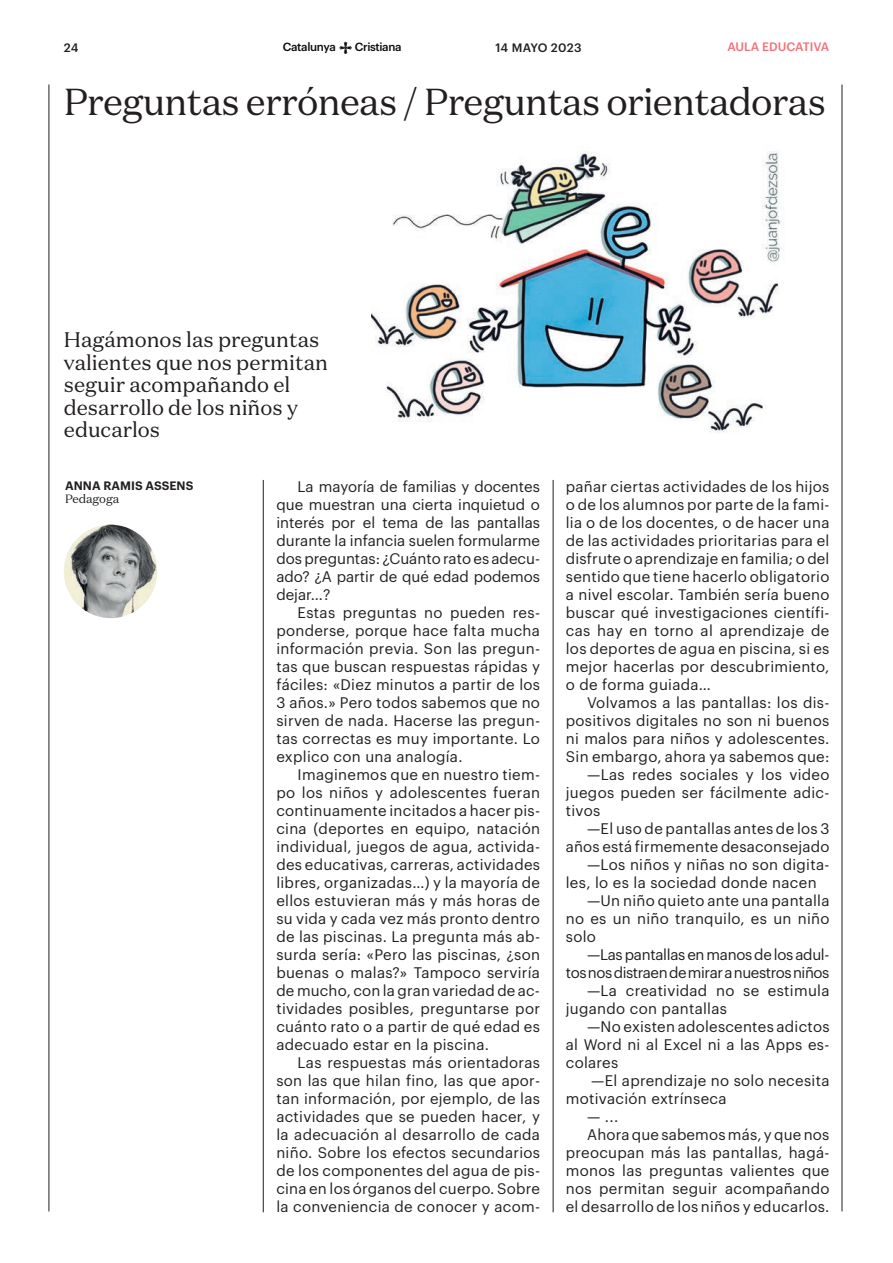
<style>
.page{position:relative;width:893px;height:1263px;background:#fff}
.page>*{position:absolute;margin:0;border:0;box-sizing:border-box;transform-origin:0 0}
.t1{font:37.5px "Domaine Text";letter-spacing:-.02em;color:#231f20}
.t2{font:21px/22.5px "Domaine Text";color:#231f20}
.t3{font:15px/18px "Graphik";letter-spacing:.02em;color:#231f20;text-align:justify}
.t4{font:15px "Graphik";letter-spacing:-.025em;color:#231f20}
.t5{font:15px "Graphik";letter-spacing:-.02em;color:#231f20}
.t6{font:600 12px "Graphik";letter-spacing:.005em;color:#231f20}
.t7{font:500 12px "Graphik";color:#f27278}
.t8{font:500 12px "Graphik";letter-spacing:.015em;color:#231f20}
.t9{font:12px "Domaine Text";letter-spacing:-.01em;color:#231f20}
.t10{font:500 11.55px "Graphik";letter-spacing:-.03em;color:#07090c}
</style>
<div class="page">
<svg style="left:339px;top:42px;width:13px;height:12px"></svg>
<hr style="left:49px;top:85px;width:1px;height:1126px;background:#231f20">
<hr style="left:842px;top:85px;width:1px;height:1126px;background:#231f20">
<img style="left:371px;top:151px;width:413px;height:282px">
<hr style="left:263px;top:480px;width:1px;height:732px;background:#231f20">
<hr style="left:553px;top:480px;width:1px;height:732px;background:#231f20">
<img style="left:64px;top:525px;width:93px;height:93px">
<p class="t8" style="left:64px;top:38px;width:16px">24</p>
<p class="t10" style="left:283px;top:38px;width:54px">Catalunya</p>
<p class="t10" style="left:355px;top:38px;width:48px">Cristiana</p>
<p class="t8" style="left:495px;top:38px;width:87px">14 MAYO 2023</p>
<p class="t7" style="left:727px;top:38px;width:103px">AULA EDUCATIVA</p>
<h1 class="t1" style="left:64px;top:78px;width:764px">Preguntas erróneas / Preguntas orientadoras</h1>
<h2 class="t2" style="left:64px;top:328px;width:266px">Hagámonos las preguntas valientes que nos permitan seguir acompañando el desarrollo de los niños y educarlos</h2>
<p class="t6" style="left:65px;top:476px;width:130px">ANNA RAMIS ASSENS</p>
<p class="t9" style="left:65px;top:491px;width:56px">Pedagoga</p>
<p class="t3" style="left:276px;top:476px;width:265px;text-indent:21px">La mayoría de familias y docentes que muestran una cierta inquietud o interés por el tema de las pantallas durante la infancia suelen formularme dos preguntas: ¿Cuánto rato es adecu&shy;ado? ¿A partir de qué edad podemos dejar…?</p>
<p class="t3" style="left:276px;top:602px;width:265px;text-indent:21px">Estas preguntas no pueden res&shy;ponderse, porque hace falta mucha información previa. Son las pregun&shy;tas que buscan respuestas rápidas y fáciles: «Diez minutos a partir de los 3 años.» Pero todos sabemos que no sirven de nada. Hacerse las pregun&shy;tas correctas es muy importante. Lo explico con una analogía.</p>
<p class="t3" style="left:276px;top:764px;width:265px;text-indent:21px">Imaginemos que en nuestro tiem&shy;po los niños y adolescentes fueran continuamente incitados a hacer pis&shy;cina (deportes en equipo, natación individual, juegos de agua, activida&shy;des educativas, carreras, actividades libres, organizadas…) y la mayoría de ellos estuvieran más y más horas de su vida y cada vez más pronto dentro de las piscinas. La pregunta más ab&shy;surda sería: «Pero las piscinas, ¿son buenas o malas?» Tampoco serviría de mucho, con la gran variedad de ac&shy;tividades posibles, preguntarse por cuánto rato o a partir de qué edad es adecuado estar en la piscina.</p>
<p class="t3" style="left:276px;top:1052px;width:265px;text-indent:21px">Las respuestas más orientadoras son las que hilan fino, las que apor&shy;tan información, por ejemplo, de las actividades que se pueden hacer, y la adecuación al desarrollo de cada niño. Sobre los efectos secundarios de los componentes del agua de pis&shy;cina en los órganos del cuerpo. Sobre la conveniencia de conocer y acom-</p>
<p class="t3" style="left:566px;top:476px;width:265px">pañar ciertas actividades de los hijos o de los alumnos por parte de la fami&shy;lia o de los docentes, o de hacer una de las actividades prioritarias para el disfrute o aprendizaje en familia; o del sentido que tiene hacerlo obligatorio a nivel escolar. También sería bueno buscar qué investigaciones científi&shy;cas hay en torno al aprendizaje de los deportes de agua en piscina, si es mejor hacerlas por descubrimiento, o de forma guiada…</p>
<p class="t3" style="left:587px;top:692px;width:244px">Volvamos a las pantallas: los dis-</p>
<p class="t3" style="left:566px;top:710px;width:265px">positivos digitales no son ni buenos</p>
<p class="t3" style="left:566px;top:728px;width:265px">ni malos para niños y adolescentes.</p>
<p class="t3" style="left:566px;top:746px;width:265px">Sin embargo, ahora ya sabemos que:</p>
<p class="t3" style="left:587px;top:764px;width:244px">—Las redes sociales y los video</p>
<p class="t3" style="left:566px;top:782px;width:265px">juegos pueden ser fácilmente adic-</p>
<p class="t3" style="left:566px;top:800px;width:36px">tivos</p>
<p class="t3" style="left:587px;top:818px;width:244px">—El uso de pantallas antes de los 3</p>
<p class="t3" style="left:566px;top:836px;width:265px">años está firmemente desaconsejado</p>
<p class="t3" style="left:587px;top:854px;width:244px">—Los niños y niñas no son digita-</p>
<p class="t3" style="left:566px;top:872px;width:252px">les, lo es la sociedad donde nacen</p>
<p class="t3" style="left:587px;top:890px;width:244px">—Un niño quieto ante una pantalla</p>
<p class="t3" style="left:566px;top:908px;width:265px">no es un niño tranquilo, es un niño</p>
<p class="t3" style="left:566px;top:926px;width:32px">solo</p>
<p class="t5" style="left:587px;top:943px;width:244px">—Las pantallas en manos de los adul-</p>
<p class="t4" style="left:566px;top:961px;width:265px">tos nos distraen de mirar a nuestros niños</p>
<p class="t3" style="left:587px;top:980px;width:244px">—La creatividad no se estimula</p>
<p class="t3" style="left:566px;top:998px;width:163px">jugando con pantallas</p>
<p class="t3" style="left:587px;top:1016px;width:244px">—No existen adolescentes adictos</p>
<p class="t3" style="left:566px;top:1034px;width:265px">al Word ni al Excel ni a las Apps es-</p>
<p class="t3" style="left:566px;top:1052px;width:54px">colares</p>
<p class="t3" style="left:591px;top:1070px;width:240px">—El aprendizaje no solo necesita</p>
<p class="t3" style="left:566px;top:1088px;width:162px">motivación extrínseca</p>
<p class="t3" style="left:587px;top:1106px;width:33px">— ...</p>
<p class="t3" style="left:587px;top:1124px;width:244px">Ahora que sabemos más, y que nos</p>
<p class="t3" style="left:566px;top:1142px;width:265px">preocupan más las pantallas, hagá-</p>
<p class="t3" style="left:566px;top:1160px;width:265px">monos las preguntas valientes que</p>
<p class="t3" style="left:566px;top:1178px;width:265px">nos permitan seguir acompañando</p>
<p class="t3" style="left:566px;top:1196px;width:265px">el desarrollo de los niños y educarlos.</p>
</div>
